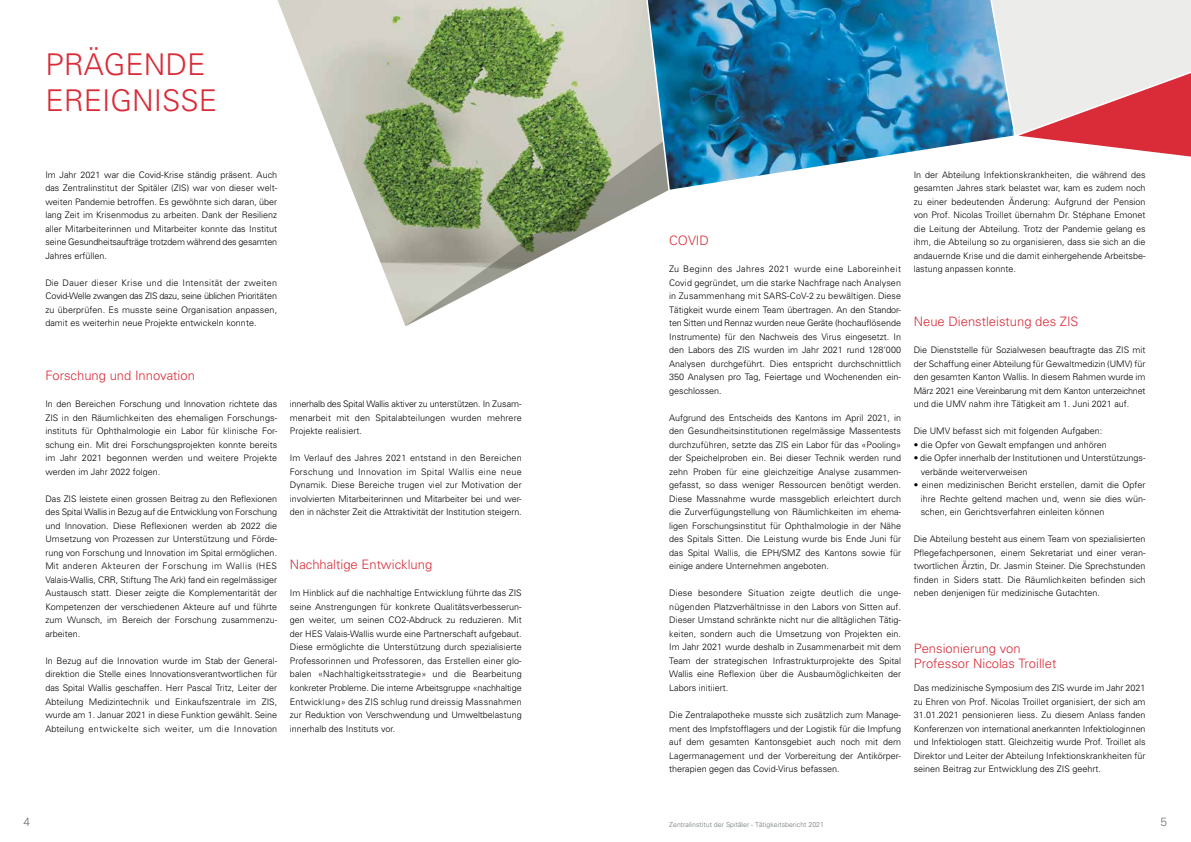
<style>
.page{position:relative;width:1191px;height:842px;background:#fff}
.page>*{position:absolute;margin:0;border:0;box-sizing:border-box;transform-origin:0 0}
.t1{font:300 30px/36px "Univers";color:#d92c38}
.t2{font:300 13px/15.6px "Univers";color:#d92c38}
.t3{font:300 12px "Univers";color:#707877}
.t4{font:300 9px/13.5px "Univers";color:#000;text-align:justify}
.t5{font:300 7px "Univers";color:#707877}
</style>
<div class="page">
<img style="left:671px;top:0;width:310px;height:190px">
<svg style="left:277px;top:0;width:394px;height:326px"></svg>
<svg style="left:981px;top:0;width:210px;height:157px;background:#dcbcc1"></svg>
<svg style="left:406px;top:142px;width:262px;height:184px"></svg>
<h1 class="t1" style="left:45px;top:45px;width:173px">PRÄGENDE<br>EREIGNISSE</h1>
<p class="t4" style="left:45px;top:168px;width:233px">Im Jahr 2021 war die Covid-Krise ständig präsent. Auch das Zentralinstitut der Spitäler (ZIS) war von dieser welt&shy;weiten Pandemie betroffen. Es gewöhnte sich daran, über lang Zeit im Krisenmodus zu arbeiten. Dank der Resilienz aller Mitarbeiterinnen und Mitarbeiter konnte das Institut seine Gesundheitsaufträge trotzdem während des gesamten Jahres erfüllen.</p>
<p class="t4" style="left:45px;top:276px;width:233px">Die Dauer dieser Krise und die Intensität der zweiten Covid-Welle zwangen das ZIS dazu, seine üblichen Prioritäten zu überprüfen. Es musste seine Organisation anpassen, damit es weiterhin neue Projekte entwickeln konnte.</p>
<h2 class="t2" style="left:45px;top:368px;width:151px">Forschung und Innovation</h2>
<p class="t4" style="left:45px;top:397px;width:233px">In den Bereichen Forschung und Innovation richtete das ZIS in den Räumlichkeiten des ehemaligen Forschungs&shy;instituts für Ophthalmologie ein Labor für klinische For&shy;schung ein. Mit drei Forschungsprojekten konnte bereits im Jahr 2021 begonnen werden und weitere Projekte werden im Jahr 2022 folgen.</p>
<p class="t4" style="left:45px;top:492px;width:233px">Das ZIS leistete einen grossen Beitrag zu den Reflexionen des Spital Wallis in Bezug auf die Entwicklung von Forschung und Innovation. Diese Reflexionen werden ab 2022 die Umsetzung von Prozessen zur Unterstützung und Förde&shy;rung von Forschung und Innovation im Spital ermöglichen.<br>Mit anderen Akteuren der Forschung im Wallis (HES Valais-Wallis, CRR, Stiftung The Ark) fand ein regelmässiger Austausch statt. Dieser zeigte die Komplementarität der Kompetenzen der verschiedenen Akteure auf und führte zum Wunsch, im Bereich der Forschung zusammenzu&shy;arbeiten.</p>
<p class="t4" style="left:45px;top:654px;width:233px">In Bezug auf die Innovation wurde im Stab der General&shy;direktion die Stelle eines Innovationsverantwortlichen für das Spital Wallis geschaffen. Herr Pascal Tritz, Leiter der Abteilung Medizintechnik und Einkaufszentrale im ZIS, wurde am 1. Januar 2021 in diese Funktion gewählt. Seine Abteilung entwickelte sich weiter, um die Innovation</p>
<p class="t4" style="left:290px;top:397px;width:233px">innerhalb des Spital Wallis aktiver zu unterstützen. In Zusam&shy;menarbeit mit den Spitalabteilungen wurden mehrere Projekte realisiert.</p>
<p class="t4" style="left:290px;top:451px;width:233px">Im Verlauf des Jahres 2021 entstand in den Bereichen Forschung und Innovation im Spital Wallis eine neue Dynamik. Diese Bereiche trugen viel zur Motivation der involvierten Mitarbeiterinnen und Mitarbeiter bei und wer&shy;den in nächster Zeit die Attraktivität der Institution steigern.</p>
<h2 class="t2" style="left:290px;top:557px;width:144px">Nachhaltige Entwicklung</h2>
<p class="t4" style="left:290px;top:586px;width:233px">Im Hinblick auf die nachhaltige Entwicklung führte das ZIS seine Anstrengungen für konkrete Qualitätsverbesserun&shy;gen weiter, um seinen CO2-Abdruck zu reduzieren. Mit der HES Valais-Wallis wurde eine Partnerschaft aufgebaut.<br>Diese ermöglichte die Unterstützung durch spezialisierte Professorinnen und Professoren, das Erstellen einer glo&shy;balen «Nachhaltigkeitsstrategie» und die Bearbeitung konkreter Probleme. Die interne Arbeitsgruppe «nachhaltige Entwicklung» des ZIS schlug rund dreissig Massnahmen zur Reduktion von Verschwendung und Umweltbelastung innerhalb des Instituts vor.</p>
<h2 class="t2" style="left:669px;top:233px;width:41px">COVID</h2>
<p class="t4" style="left:669px;top:262px;width:233px">Zu Beginn des Jahres 2021 wurde eine Laboreinheit Covid gegründet, um die starke Nachfrage nach Analysen in Zusammenhang mit SARS-CoV-2 zu bewältigen. Diese Tätigkeit wurde einem Team übertragen. An den Standor&shy;ten Sitten und Rennaz wurden neue Geräte (hochauflösende Instrumente) für den Nachweis des Virus eingesetzt. In den Labors des ZIS wurden im Jahr 2021 rund 128’000<br>Analysen durchgeführt. Dies entspricht durchschnittlich 350 Analysen pro Tag, Feiertage und Wochenenden ein&shy;geschlossen.</p>
<p class="t4" style="left:669px;top:411px;width:233px">Aufgrund des Entscheids des Kantons im April 2021, in den Gesundheitsinstitutionen regelmässige Massentests durchzuführen, setzte das ZIS ein Labor für das «Pooling» der Speichelproben ein. Bei dieser Technik werden rund zehn Proben für eine gleichzeitige Analyse zusammen&shy;gefasst, so dass weniger Ressourcen benötigt werden.<br>Diese Massnahme wurde massgeblich erleichtert durch die Zurverfügungstellung von Räumlichkeiten im ehema&shy;ligen Forschungsinstitut für Ophthalmologie in der Nähe des Spitals Sitten. Die Leistung wurde bis Ende Juni für das Spital Wallis, die EPH/SMZ des Kantons sowie für einige andere Unternehmen angeboten.</p>
<p class="t4" style="left:669px;top:586px;width:233px">Diese besondere Situation zeigte deutlich die unge&shy;nügenden Platzverhältnisse in den Labors von Sitten auf.<br>Dieser Umstand schränkte nicht nur die alltäglichen Tätig&shy;keiten, sondern auch die Umsetzung von Projekten ein.<br>Im Jahr 2021 wurde deshalb in Zusammenarbeit mit dem Team der strategischen Infrastrukturprojekte des Spital Wallis eine Reflexion über die Ausbaumöglichkeiten der Labors initiiert.</p>
<p class="t4" style="left:669px;top:708px;width:233px">Die Zentralapotheke musste sich zusätzlich zum Manage&shy;ment des Impfstofflagers und der Logistik für die Impfung auf dem gesamten Kantonsgebiet auch noch mit dem Lagermanagement und der Vorbereitung der Antikörper&shy;therapien gegen das Covid-Virus befassen.</p>
<p class="t4" style="left:913px;top:168px;width:233px">In der Abteilung Infektionskrankheiten, die während des gesamten Jahres stark belastet war, kam es zudem noch zu einer bedeutenden Änderung: Aufgrund der Pension von Prof. Nicolas Troillet übernahm Dr. Stéphane Emonet die Leitung der Abteilung. Trotz der Pandemie gelang es ihm, die Abteilung so zu organisieren, dass sie sich an die andauernde Krise und die damit einhergehende Arbeitsbe&shy;lastung anpassen konnte.</p>
<h2 class="t2" style="left:913px;top:314px;width:166px">Neue Dienstleistung des ZIS</h2>
<p class="t4" style="left:913px;top:343px;width:233px">Die Dienststelle für Sozialwesen beauftragte das ZIS mit der Schaffung einer Abteilung für Gewaltmedizin (UMV) für den gesamten Kanton Wallis. In diesem Rahmen wurde im März 2021 eine Vereinbarung mit dem Kanton unterzeichnet und die UMV nahm ihre Tätigkeit am 1. Juni 2021 auf.</p>
<p class="t4" style="left:913px;top:424px;width:190px">Die UMV befasst sich mit folgenden Aufgaben:</p>
<p class="t4" style="left:913px;top:438px;width:195px">• die Opfer von Gewalt empfangen und anhören</p>
<p class="t4" style="left:920px;top:451px;width:226px;text-indent:-7px">• die Opfer innerhalb der Institutionen und Unterstützungs&shy;verbände weiterverweisen</p>
<p class="t4" style="left:920px;top:478px;width:226px;text-indent:-7px">• einen medizinischen Bericht erstellen, damit die Opfer ihre Rechte geltend machen und, wenn sie dies wün&shy;schen, ein Gerichtsverfahren einleiten können</p>
<p class="t4" style="left:913px;top:532px;width:233px">Die Abteilung besteht aus einem Team von spezialisierten Pflegefachpersonen, einem Sekretariat und einer veran&shy;twortlichen Ärztin, Dr. Jasmin Steiner. Die Sprechstunden finden in Siders statt. Die Räumlichkeiten befinden sich neben denjenigen für medizinische Gutachten.</p>
<h2 class="t2" style="left:913px;top:640px;width:144px">Pensionierung von<br>Professor Nicolas Troillet</h2>
<p class="t4" style="left:913px;top:681px;width:233px">Das medizinische Symposium des ZIS wurde im Jahr 2021 zu Ehren von Prof. Nicolas Troillet organisiert, der sich am 31.01.2021 pensionieren liess. Zu diesem Anlass fanden Konferenzen von international anerkannten Infektiologinnen und Infektiologen statt. Gleichzeitig wurde Prof. Troillet als Direktor und Leiter der Abteilung Infektionskrankheiten für seinen Beitrag zur Entwicklung des ZIS geehrt.</p>
<h3 class="t3" style="left:23px;top:815px;width:8px">4</h3>
<p class="t5" style="left:669px;top:820px;width:156px">Zentralinstitut der Spitäler - Tätigkeitsbericht 2021</p>
<h3 class="t3" style="left:1160px;top:815px;width:8px">5</h3>
</div>
